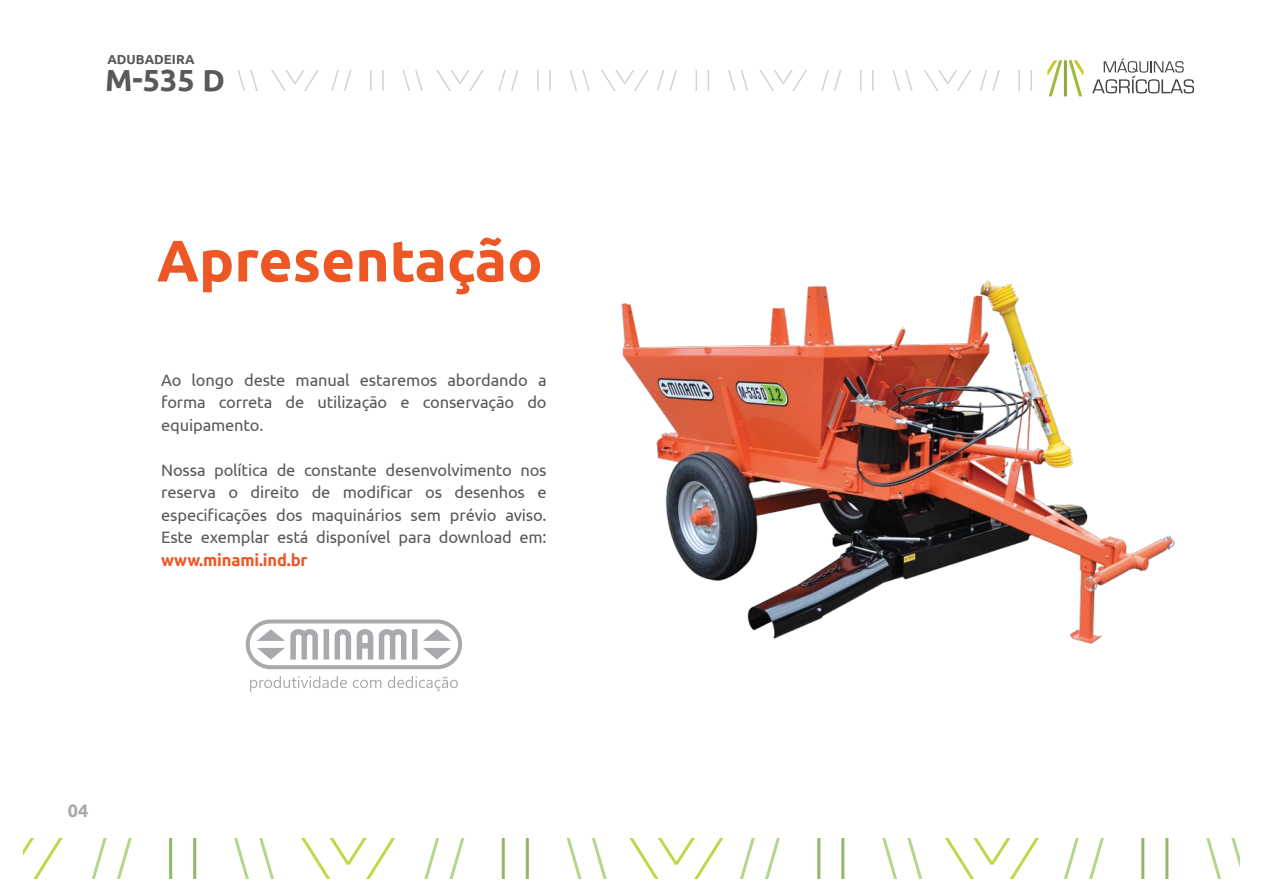
<style>
.page{position:relative;width:1263px;height:893px;background:#fff}
.page>*{position:absolute;margin:0;border:0;box-sizing:border-box;transform-origin:0 0}
.t1{font:700 58.5px "Ubuntu";color:#ed5725}
.t2{font:700 30.6px "Ubuntu";color:#58595b}
.t3{font:700 18px "Ubuntu";color:#a7a9ac}
.t4{font:16.5px/22.5px "Ubuntu";letter-spacing:-.01em;color:#58595b;text-align:justify}
.t5{font:700 16.5px "Ubuntu";letter-spacing:-.01em;color:#ed5725}
.t6{font:700 13.2px "Ubuntu";color:#58595b}
</style>
<div class="page">
<svg style="left:246px;top:619px;width:216px;height:50px"></svg>
<svg style="left:250px;top:676px;width:97px;height:16px"></svg>
<svg style="left:353px;top:680px;width:28px;height:8px"></svg>
<svg style="left:388px;top:676px;width:70px;height:15px"></svg>
<svg style="left:24px;top:839px;width:38px;height:39px"></svg>
<svg style="left:92px;top:839px;width:40px;height:39px"></svg>
<svg style="left:234px;top:839px;width:40px;height:39px"></svg>
<hr style="left:169px;top:839px;width:3px;height:39px;background:#90b966">
<hr style="left:193px;top:839px;width:3px;height:39px;background:#90b966">
<svg style="left:302px;top:839px;width:93px;height:39px"></svg>
<svg style="left:424px;top:839px;width:40px;height:39px"></svg>
<svg style="left:567px;top:839px;width:40px;height:39px"></svg>
<hr style="left:502px;top:839px;width:3px;height:39px;background:#90b966">
<hr style="left:526px;top:839px;width:3px;height:39px;background:#90b966">
<svg style="left:630px;top:839px;width:93px;height:39px"></svg>
<svg style="left:740px;top:839px;width:40px;height:39px"></svg>
<svg style="left:882px;top:839px;width:40px;height:39px"></svg>
<hr style="left:817px;top:839px;width:3px;height:39px;background:#90b966">
<hr style="left:841px;top:839px;width:3px;height:39px;background:#90b966">
<svg style="left:945px;top:839px;width:94px;height:39px"></svg>
<svg style="left:1064px;top:839px;width:40px;height:39px"></svg>
<svg style="left:1206px;top:839px;width:33px;height:39px"></svg>
<hr style="left:1141px;top:839px;width:3px;height:39px;background:#90b966">
<hr style="left:1165px;top:839px;width:3px;height:39px;background:#90b966">
<img style="left:621px;top:280px;width:554px;height:364px">
<hr style="left:1064px;top:60px;width:3px;height:36px;background:#90aa3d">
<svg style="left:1047px;top:60px;width:15px;height:36px"></svg>
<svg style="left:1069px;top:60px;width:14px;height:36px"></svg>
<svg style="left:1092px;top:58px;width:102px;height:35px"></svg>
<svg style="left:331px;top:70px;width:21px;height:21px"></svg>
<svg style="left:402px;top:70px;width:21px;height:21px"></svg>
<hr style="left:370px;top:70px;width:2px;height:21px;background:#d1d3d4">
<hr style="left:382px;top:70px;width:2px;height:21px;background:#d1d3d4">
<svg style="left:436px;top:70px;width:48px;height:21px"></svg>
<svg style="left:498px;top:70px;width:21px;height:21px"></svg>
<svg style="left:569px;top:70px;width:21px;height:21px"></svg>
<hr style="left:537px;top:70px;width:2px;height:21px;background:#d1d3d4">
<hr style="left:549px;top:70px;width:2px;height:21px;background:#d1d3d4">
<svg style="left:601px;top:70px;width:76px;height:21px"></svg>
<svg style="left:728px;top:70px;width:20px;height:21px"></svg>
<hr style="left:695px;top:70px;width:2px;height:21px;background:#d1d3d4">
<svg style="left:708px;top:70px;width:1px;height:21px"></svg>
<svg style="left:759px;top:70px;width:48px;height:21px"></svg>
<svg style="left:821px;top:70px;width:21px;height:21px"></svg>
<svg style="left:892px;top:70px;width:21px;height:21px"></svg>
<svg style="left:860px;top:70px;width:1px;height:21px"></svg>
<svg style="left:872px;top:70px;width:1px;height:21px"></svg>
<svg style="left:924px;top:70px;width:76px;height:21px"></svg>
<hr style="left:1018px;top:70px;width:2px;height:21px;background:#d1d3d4">
<hr style="left:1030px;top:70px;width:2px;height:21px;background:#d1d3d4">
<svg style="left:237px;top:70px;width:21px;height:21px"></svg>
<svg style="left:271px;top:70px;width:48px;height:21px"></svg>
<p class="t6" style="left:107px;top:51px;width:89px">ADUBADEIRA</p>
<h2 class="t2" style="left:105px;top:61px;width:121px">M-535 D</h2>
<h1 class="t1" style="left:157px;top:225px;width:387px">Apresentação</h1>
<p class="t4" style="left:161px;top:368px;width:387px">Ao longo deste manual estaremos abordando a forma correta de utilização e conservação do equipamento.</p>
<p class="t4" style="left:161px;top:458px;width:387px">Nossa política de constante desenvolvimento nos reserva o direito de modificar os desenhos e especificações dos maquinários sem prévio aviso.<br>Este exemplar está disponível para download em:</p>
<p class="t5" style="left:161px;top:550px;width:148px">www.minami.ind.br</p>
<p class="t3" style="left:68px;top:800px;width:22px">04</p>
</div>
